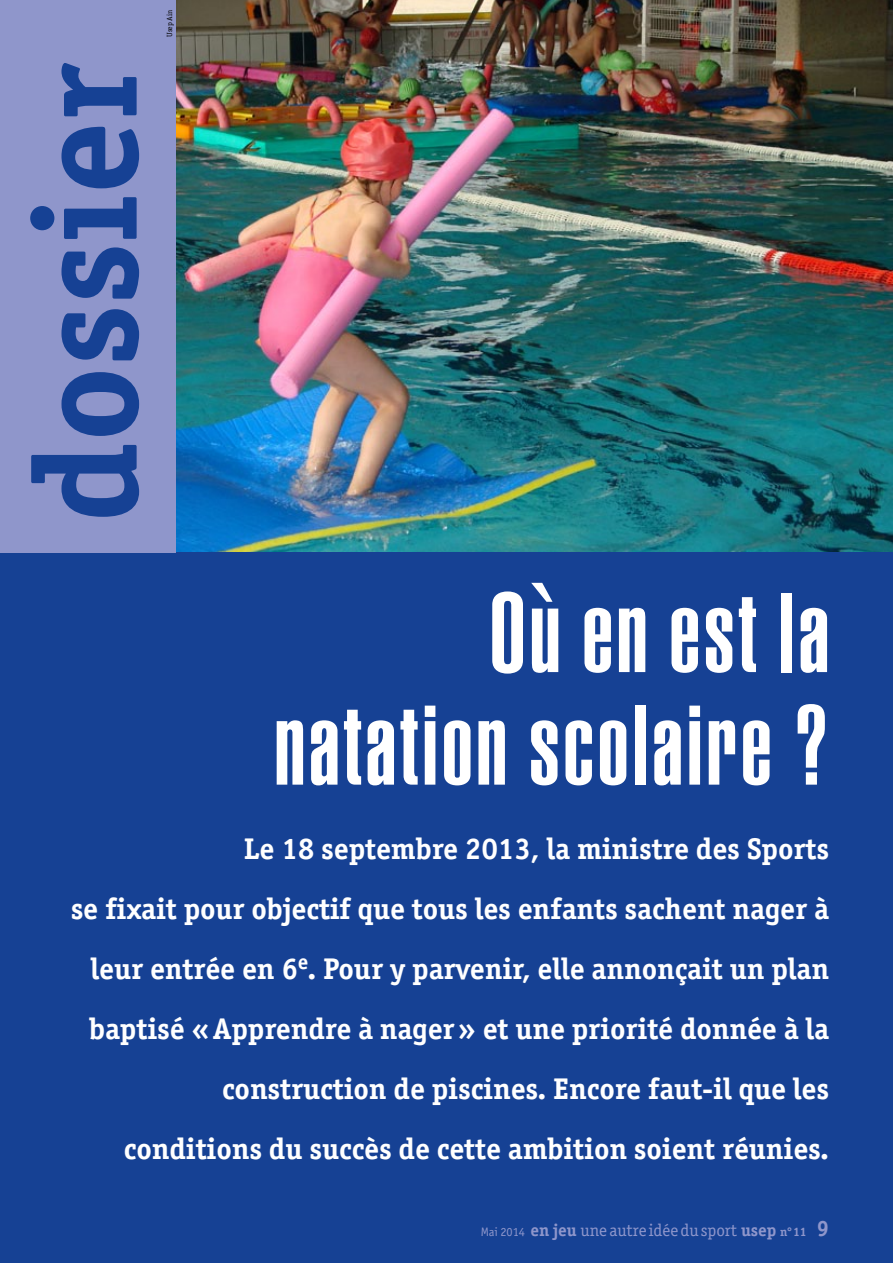
<style>
.page{position:relative;width:893px;height:1263px;background:#fff}
.page>*{position:absolute;margin:0;border:0;box-sizing:border-box;transform-origin:0 0}
.t1{font:700 147px "Officina Serif";color:#164194}
.t2{font:900 extra-condensed 111px/112.5px "Helvetica";letter-spacing:.03em;color:#fff;text-align:right}
.t3{font:700 30px/60px "Officina Serif";letter-spacing:-.005em;color:#fff;text-align:right}
.t4{font:17.25px "Officina Serif";letter-spacing:-.005em;color:#8f96cb}
.t5{font:7.5px "Officina Serif";letter-spacing:-.005em;color:#000}
.s1{font-family:"Officina Sans";font-size:12.3px}
.s2{font-weight:700}
.s3{font-weight:700;font-size:12.3px}
.s4{font-weight:700;font-size:22.2px}
</style>
<div class="page">
<img style="left:176px;top:0;width:717px;height:552px">
<div style="left:0;top:552px;width:893px;height:711px;background:#164194"></div>
<div style="left:0;top:0;width:176px;height:552px;background:#8f96cb"></div>
<h1 class="t1" style="left:-5px;top:523px;width:462px;rotate:-90deg">dossier</h1>
<p class="t5" style="left:165px;top:37px;width:29px;rotate:-90deg">Usep Ain</p>
<h2 class="t2" style="left:274px;top:578px;width:557px">Où en est la natation scolaire ?</h2>
<p class="t3" style="left:71px;top:819px;width:760px">Le 18 septembre 2013, la ministre des Sports<br>se fixait pour objectif que tous les enfants sachent nager à leur entrée en 6<sup>e</sup>. Pour y parvenir, elle annonçait un plan baptisé « Apprendre à nager» et une priorité donnée à la construction de piscines. Encore faut-il que les<br>conditions du succès de cette ambition soient réunies.</p>
<p class="t4" style="left:481px;top:1220px;width:350px"><span class="s1">Mai 2014</span> <span class="s2">en jeu</span> une autre idée du sport <span class="s2">usep</span> <span class="s3">n°11</span> <span class="s4">9</span></p>
</div>
